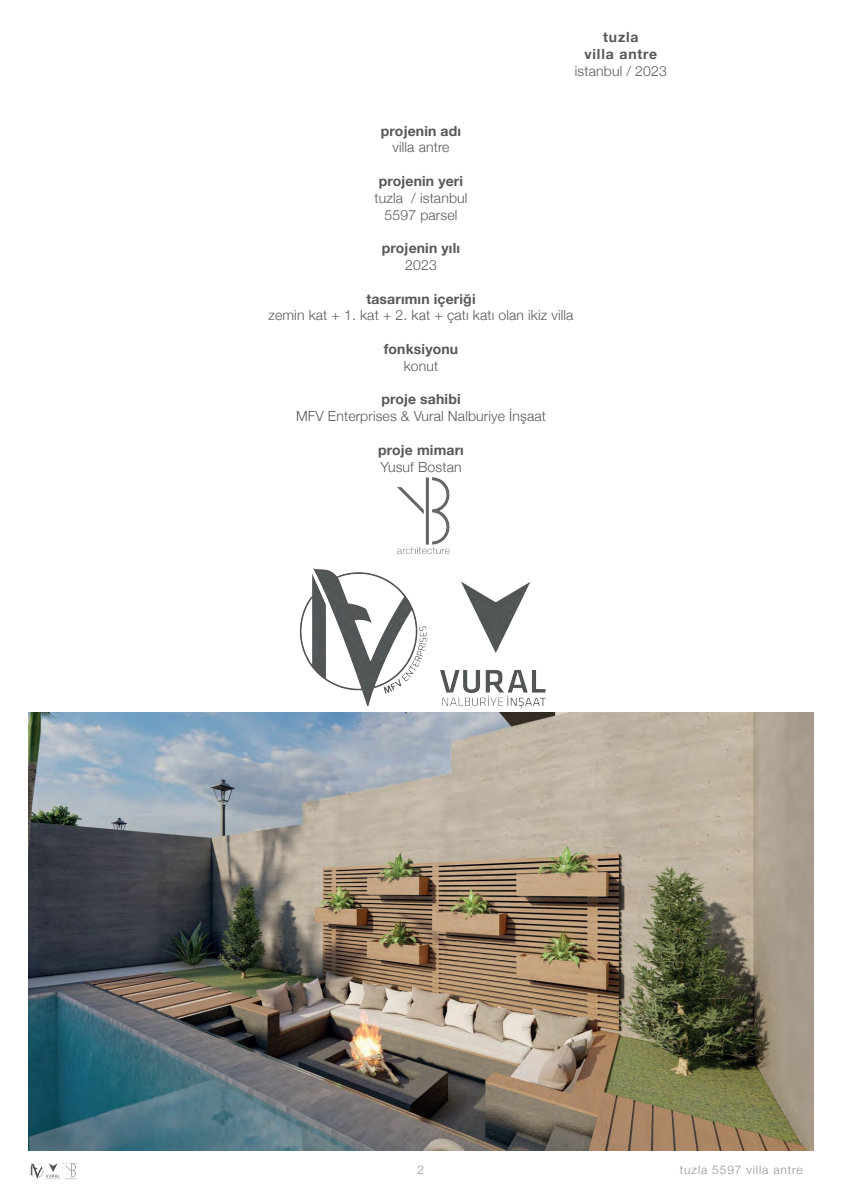
<style>
.page{position:relative;width:842px;height:1191px;background:#fff}
.page>*{position:absolute;margin:0;border:0;box-sizing:border-box;transform-origin:0 0}
.t1{font:300 14px/16.8px "Helvetica Neue";letter-spacing:.01em;color:#57585a;text-align:center}
.t2{font:700 14px "Helvetica Neue";letter-spacing:.01em;color:#57585a}
.t3{font:700 14px/16.8px "Helvetica Neue";letter-spacing:.06em;color:#57585a;text-align:center}
.t4{font:300 12px "Helvetica Neue";letter-spacing:.07em;color:#939598}
</style>
<div class="page">
<img style="left:29px;top:1163px;width:15px;height:16px">
<img style="left:46px;top:1163px;width:14px;height:16px">
<img style="left:63px;top:1163px;width:16px;height:16px">
<img style="left:28px;top:712px;width:786px;height:438px">
<img style="left:299px;top:568px;width:128px;height:137px">
<img style="left:435px;top:581px;width:119px;height:132px">
<img style="left:397px;top:477px;width:53px;height:77px">
<p class="t3" style="left:584px;top:28px;width:74px">tuzla<br>villa antre</p>
<p class="t1" style="left:575px;top:62px;width:93px">istanbul / 2023</p>
<p class="t2" style="left:381px;top:122px;width:82px">projenin adı</p>
<p class="t1" style="left:392px;top:139px;width:59px">villa antre</p>
<p class="t2" style="left:379px;top:172px;width:86px">projenin yeri</p>
<p class="t1" style="left:374px;top:189px;width:94px">tuzla / istanbul<br>5597 parsel</p>
<p class="t2" style="left:382px;top:239px;width:80px">projenin yılı</p>
<p class="t1" style="left:405px;top:256px;width:33px">2023</p>
<p class="t2" style="left:366px;top:290px;width:111px">tasarımın içeriği</p>
<p class="t1" style="left:268px;top:307px;width:307px">zemin kat + 1. kat + 2. kat + çatı katı olan ikiz villa</p>
<p class="t2" style="left:384px;top:340px;width:76px">fonksiyonu</p>
<p class="t1" style="left:404px;top:357px;width:36px">konut</p>
<p class="t2" style="left:381px;top:391px;width:81px">proje sahibi</p>
<p class="t1" style="left:296px;top:407px;width:251px">MFV Enterprises &amp; Vural Nalburiye İnşaat</p>
<p class="t2" style="left:378px;top:441px;width:87px">proje mimarı</p>
<p class="t1" style="left:380px;top:458px;width:83px">Yusuf Bostan</p>
<p class="t4" style="left:418px;top:1162px;width:8px">2</p>
<p class="t4" style="left:680px;top:1162px;width:124px">tuzla 5597 villa antre</p>
</div>
